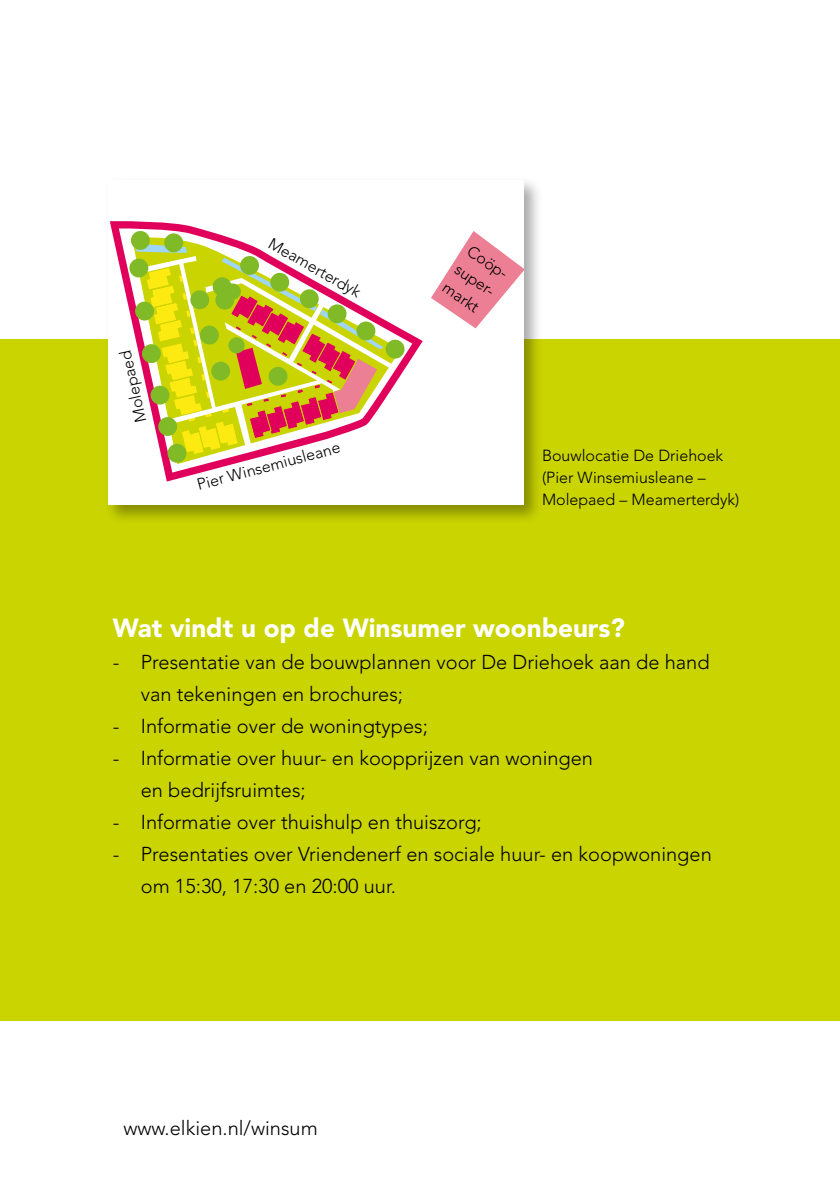
<style>
.page{position:relative;width:840px;height:1191px;background:#fff}
.page>*{position:absolute;margin:0;border:0;box-sizing:border-box;transform-origin:0 0}
.t1{font:900 26px "Avenir LT Std";color:#fff}
.t2{font:300 20px/32px "Avenir LT Std";color:#000}
.t3{font:300 16px/22px "Avenir LT Std";color:#000}
</style>
<div class="page">
<div style="left:0;top:340px;width:839px;height:680px;background:#cad400"></div>
<div style="left:104px;top:176px;width:439px;height:348px;background:#000;opacity:.34"></div>
<div style="left:108px;top:180px;width:415px;height:325px;background:#fff"></div>
<svg style="left:110px;top:221px;width:312px;height:260px"></svg>
<svg style="left:132px;top:235px;width:268px;height:229px"></svg>
<svg style="left:383px;top:256px;width:9px;height:191px"></svg>
<svg style="left:135px;top:244px;width:248px;height:212px"></svg>
<div style="left:131px;top:231px;width:19px;height:19px;background:#80ba27;border-radius:50%"></div>
<div style="left:164px;top:233px;width:19px;height:19px;background:#80ba27;border-radius:50%"></div>
<div style="left:240px;top:256px;width:19px;height:19px;background:#80ba27;border-radius:50%"></div>
<div style="left:270px;top:273px;width:19px;height:19px;background:#80ba27;border-radius:50%"></div>
<div style="left:300px;top:289px;width:18px;height:19px;background:#80ba27;border-radius:50%"></div>
<div style="left:327px;top:304px;width:19px;height:19px;background:#80ba27;border-radius:50%"></div>
<div style="left:356px;top:321px;width:19px;height:19px;background:#80ba27;border-radius:50%"></div>
<div style="left:385px;top:340px;width:19px;height:18px;background:#80ba27;border-radius:50%"></div>
<div style="left:268px;top:367px;width:19px;height:19px;background:#80ba27;border-radius:50%"></div>
<div style="left:211px;top:362px;width:19px;height:18px;background:#80ba27;border-radius:50%"></div>
<div style="left:158px;top:417px;width:19px;height:19px;background:#80ba27;border-radius:50%"></div>
<div style="left:167px;top:444px;width:19px;height:19px;background:#80ba27;border-radius:50%"></div>
<div style="left:150px;top:386px;width:19px;height:18px;background:#80ba27;border-radius:50%"></div>
<div style="left:200px;top:326px;width:19px;height:18px;background:#80ba27;border-radius:50%"></div>
<div style="left:142px;top:344px;width:19px;height:19px;background:#80ba27;border-radius:50%"></div>
<div style="left:190px;top:290px;width:19px;height:19px;background:#80ba27;border-radius:50%"></div>
<div style="left:135px;top:302px;width:19px;height:18px;background:#80ba27;border-radius:50%"></div>
<div style="left:129px;top:259px;width:19px;height:18px;background:#80ba27;border-radius:50%"></div>
<div style="left:215px;top:291px;width:19px;height:18px;background:#80ba27;border-radius:50%"></div>
<div style="left:212px;top:277px;width:19px;height:19px;background:#80ba27;border-radius:50%"></div>
<div style="left:228px;top:337px;width:16px;height:16px;background:#80ba27;border-radius:50%"></div>
<div style="left:224px;top:283px;width:17px;height:16px;background:#80ba27;border-radius:50%"></div>
<svg style="left:431px;top:231px;width:92px;height:97px"></svg>
<p class="t3" style="left:130px;top:424px;width:75px;rotate:-102deg">Molepaed</p>
<p class="t3" style="left:275px;top:232px;width:105px;rotate:30deg">Meamerterdyk</p>
<p class="t3" style="left:194px;top:474px;width:149px;rotate:-15deg">Pier Winsemiusleane</p>
<p class="t3" style="left:474px;top:240px;width:50px;text-align:justify;rotate:34deg">Coöp&shy;super&shy;markt</p>
<p class="t3" style="left:541px;top:444px;width:199px">Bouwlocatie De Driehoek (Pier Winsemiusleane –<br>Molepaed – Meamerterdyk)</p>
<h1 class="t1" style="left:113px;top:612px;width:513px">Wat vindt u op de Winsumer woonbeurs?</h1>
<p class="t2" style="left:141px;top:646px;width:570px;text-indent:-28px">- Presentatie van de bouwplannen voor De Driehoek aan de hand van tekeningen en brochures;</p>
<p class="t2" style="left:113px;top:710px;width:316px">- Informatie over de woningtypes;</p>
<p class="t2" style="left:141px;top:742px;width:453px;text-indent:-28px">- Informatie over huur- en koopprijzen van woningen en bedrijfsruimtes;</p>
<p class="t2" style="left:113px;top:806px;width:370px">- Informatie over thuishulp en thuiszorg;</p>
<p class="t2" style="left:141px;top:838px;width:572px;text-indent:-28px">- Presentaties over Vriendenerf en sociale huur- en koopwoningen om 15:30, 17:30 en 20:00 uur.</p>
<p class="t2" style="left:123px;top:1112px;width:196px">www.elkien.nl/winsum</p>
</div>
